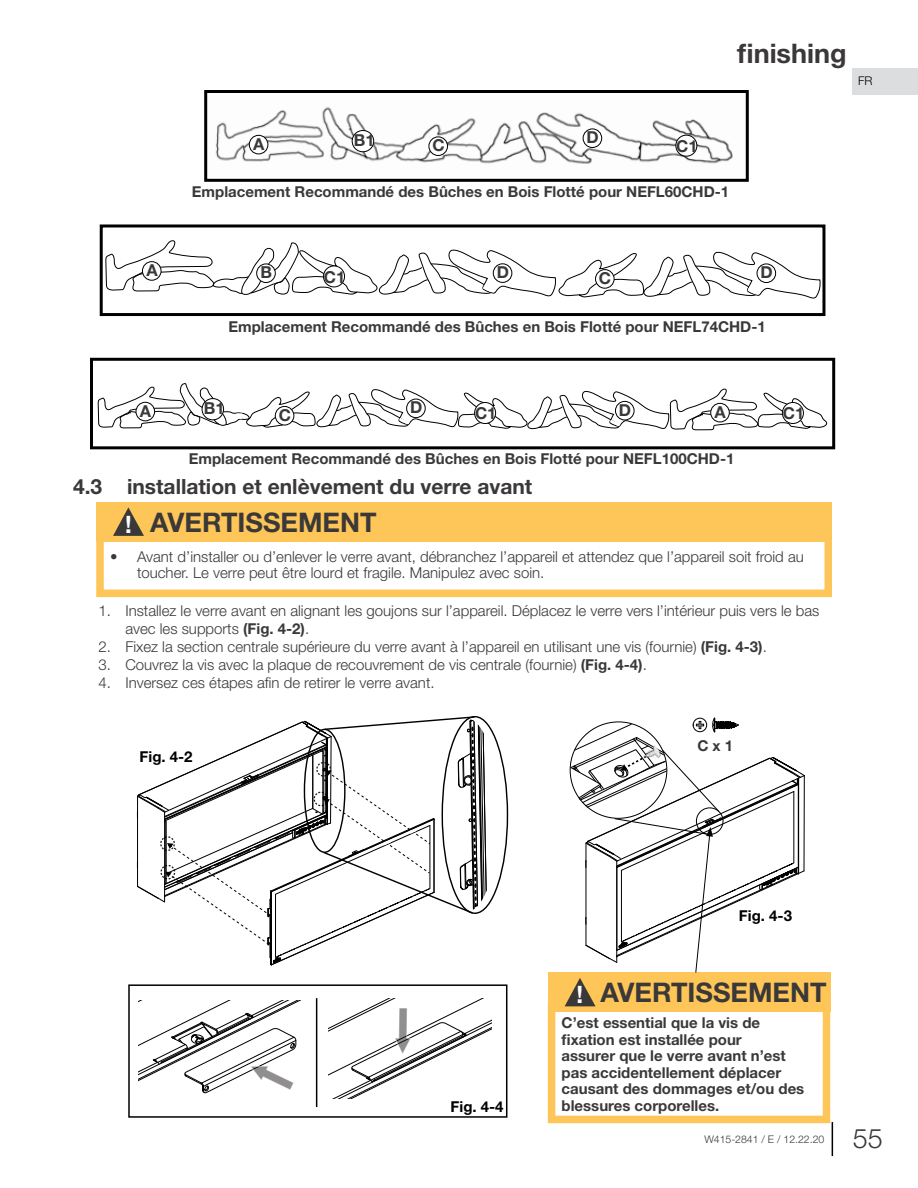
<style>
.page{position:relative;width:918px;height:1188px;background:#fff}
.page>*{position:absolute;margin:0;border:0;box-sizing:border-box;transform-origin:0 0}
.t1{font:700 27px "Helvetica Neue";color:#3b3838}
.t2{font:300 27px "Helvetica Neue";color:#3b3838}
.t3{font:700 21px "Helvetica Neue";color:#3b3838}
.t4{font:700 16.5px "Helvetica Neue";color:#3b3838}
.t5{font:300 15px/16.5px "Helvetica Neue";color:#3b3838}
.t6{font:700 15px/16.5px "Helvetica Neue";color:#3b3838}
.t7{font:700 15px "Helvetica Neue";color:#000}
.t8{font:300 12px "Helvetica Neue";color:#000}
.t9{font:300 10.5px "Helvetica Neue";color:#3b3838}
.s1{font-size:24px;color:#fff}
.s2{font-weight:700}
</style>
<div class="page">
<hr style="left:832px;top:1122px;width:1px;height:34px;background:#000">
<div style="left:853px;top:68px;width:65px;height:26px;background:#dcddde"></div>
<div style="left:128px;top:984px;width:379px;height:134px;border:2px solid #000"></div>
<div style="left:96px;top:531px;width:736px;height:66px;border:8px solid #fec558"></div>
<div style="left:96px;top:502px;width:736px;height:39px;background:#fec558"></div>
<svg style="left:113px;top:507px;width:31px;height:29px"></svg>
<div style="left:100px;top:224px;width:725px;height:92px;border:3px solid #000"></div>
<div style="left:90px;top:358px;width:745px;height:91px;border:3px solid #000"></div>
<svg style="left:105px;top:240px;width:716px;height:59px"></svg>
<svg style="left:98px;top:383px;width:729px;height:48px"></svg>
<div style="left:142px;top:262px;width:19px;height:18px;background:#fff;border-radius:50%"></div>
<div style="left:142px;top:261px;width:19px;height:20px;border:1px solid #000;border-radius:50%"></div>
<div style="left:136px;top:402px;width:19px;height:19px;background:#fff;border-radius:50%"></div>
<div style="left:136px;top:402px;width:19px;height:19px;border:1px solid #000;border-radius:50%"></div>
<div style="left:711px;top:403px;width:18px;height:19px;background:#fff;border-radius:50%"></div>
<div style="left:710px;top:403px;width:20px;height:19px;border:1px solid #000;border-radius:50%"></div>
<div style="left:257px;top:264px;width:18px;height:19px;background:#fff;border-radius:50%"></div>
<div style="left:256px;top:264px;width:20px;height:19px;border:1px solid #000;border-radius:50%"></div>
<div style="left:782px;top:402px;width:21px;height:22px;background:#fff;border-radius:50%"></div>
<div style="left:782px;top:402px;width:22px;height:22px;border:1px solid #000;border-radius:50%"></div>
<div style="left:475px;top:402px;width:21px;height:22px;background:#fff;border-radius:50%"></div>
<div style="left:474px;top:402px;width:22px;height:22px;border:1px solid #000;border-radius:50%"></div>
<div style="left:324px;top:266px;width:21px;height:21px;background:#fff;border-radius:50%"></div>
<div style="left:323px;top:266px;width:22px;height:21px;border:1px solid #000;border-radius:50%"></div>
<div style="left:596px;top:270px;width:18px;height:18px;background:#fff;border-radius:50%"></div>
<div style="left:595px;top:269px;width:19px;height:20px;border:1px solid #000;border-radius:50%"></div>
<div style="left:493px;top:264px;width:19px;height:18px;background:#fff;border-radius:50%"></div>
<div style="left:493px;top:263px;width:19px;height:20px;border:1px solid #000;border-radius:50%"></div>
<div style="left:757px;top:264px;width:19px;height:19px;background:#fff;border-radius:50%"></div>
<div style="left:757px;top:264px;width:19px;height:19px;border:1px solid #000;border-radius:50%"></div>
<div style="left:275px;top:406px;width:19px;height:19px;background:#fff;border-radius:50%"></div>
<div style="left:275px;top:406px;width:19px;height:19px;border:1px solid #000;border-radius:50%"></div>
<div style="left:407px;top:399px;width:18px;height:19px;background:#fff;border-radius:50%"></div>
<div style="left:406px;top:399px;width:20px;height:19px;border:1px solid #000;border-radius:50%"></div>
<div style="left:615px;top:401px;width:19px;height:19px;background:#fff;border-radius:50%"></div>
<div style="left:615px;top:401px;width:19px;height:19px;border:1px solid #000;border-radius:50%"></div>
<img style="left:215px;top:107px;width:518px;height:57px">
<div style="left:204px;top:90px;width:545px;height:92px;border:3px solid #000"></div>
<div style="left:249px;top:135px;width:19px;height:19px;background:#fff;border-radius:50%"></div>
<div style="left:249px;top:135px;width:19px;height:19px;border:1px solid #000;border-radius:50%"></div>
<div style="left:429px;top:137px;width:19px;height:18px;background:#fff;border-radius:50%"></div>
<div style="left:429px;top:137px;width:19px;height:19px;border:1px solid #000;border-radius:50%"></div>
<div style="left:676px;top:135px;width:21px;height:21px;background:#fff;border-radius:50%"></div>
<div style="left:675px;top:135px;width:22px;height:22px;border:1px solid #000;border-radius:50%"></div>
<div style="left:583px;top:129px;width:19px;height:19px;background:#fff;border-radius:50%"></div>
<div style="left:583px;top:129px;width:19px;height:19px;border:1px solid #000;border-radius:50%"></div>
<div style="left:352px;top:131px;width:22px;height:21px;background:#fff;border-radius:50%"></div>
<div style="left:352px;top:130px;width:22px;height:22px;border:1px solid #000;border-radius:50%"></div>
<div style="left:202px;top:399px;width:22px;height:21px;background:#fff;border-radius:50%"></div>
<div style="left:202px;top:398px;width:22px;height:22px;border:1px solid #000;border-radius:50%"></div>
<div style="left:548px;top:1002px;width:282px;height:121px;border:8px solid #fec558"></div>
<div style="left:548px;top:973px;width:282px;height:39px;background:#fec558"></div>
<svg style="left:137px;top:716px;width:351px;height:250px"></svg>
<svg style="left:139px;top:1001px;width:161px;height:93px"></svg>
<svg style="left:328px;top:999px;width:164px;height:100px"></svg>
<hr style="left:316px;top:998px;width:1px;height:109px;background:#000">
<svg style="left:565px;top:718px;width:240px;height:288px"></svg>
<p class="t4" style="left:146px;top:257px;width:13px">A</p>
<h1 class="t1" style="left:737px;top:33px;width:111px">finishing</h1>
<p class="t8" style="left:858px;top:71px;width:16px">FR</p>
<p class="t4" style="left:354px;top:127px;width:22px">B1</p>
<p class="t4" style="left:587px;top:124px;width:14px">D</p>
<p class="t4" style="left:253px;top:131px;width:13px">A</p>
<p class="t4" style="left:432px;top:132px;width:14px">C</p>
<p class="t4" style="left:676px;top:133px;width:23px">C1</p>
<p class="t6" style="left:192px;top:183px;width:539px">Emplacement Recommandé des Bûches en Bois Flotté pour NEFL60CHD-1</p>
<p class="t4" style="left:260px;top:259px;width:13px">B</p>
<p class="t4" style="left:324px;top:264px;width:23px">C1</p>
<p class="t4" style="left:497px;top:259px;width:14px">D</p>
<p class="t4" style="left:599px;top:265px;width:14px">C</p>
<p class="t4" style="left:760px;top:259px;width:14px">D</p>
<p class="t6" style="left:228px;top:319px;width:539px">Emplacement Recommandé des Bûches en Bois Flotté pour NEFL74CHD-1</p>
<p class="t4" style="left:410px;top:395px;width:14px">D</p>
<p class="t4" style="left:619px;top:397px;width:14px">D</p>
<p class="t4" style="left:204px;top:395px;width:22px">B1</p>
<p class="t4" style="left:140px;top:398px;width:13px">A</p>
<p class="t4" style="left:715px;top:399px;width:13px">A</p>
<p class="t4" style="left:475px;top:400px;width:23px">C1</p>
<p class="t4" style="left:783px;top:400px;width:23px">C1</p>
<p class="t4" style="left:279px;top:402px;width:14px">C</p>
<p class="t6" style="left:189px;top:451px;width:547px">Emplacement Recommandé des Bûches en Bois Flotté pour NEFL100CHD-1</p>
<h2 class="t3" style="left:73px;top:470px;width:461px">4.3 installation et enlèvement du verre avant</h2>
<h1 class="t1" style="left:125px;top:501px;width:253px"><span class="s1">!</span> AVERTISSEMENT</h1>
<p class="t5" style="left:137px;top:548px;width:668px;text-indent:-27px">• Avant d’installer ou d’enlever le verre avant, débranchez l’appareil et attendez que l’appareil soit froid au toucher. Le verre peut être lourd et fragile. Manipulez avec soin.</p>
<p class="t5" style="left:125px;top:601px;width:696px;line-height:18px;text-indent:-27px">1. Installez le verre avant en alignant les goujons sur l’appareil. Déplacez le verre vers l’intérieur puis vers le bas avec les supports <span class="s2">(Fig. 4-2)</span>.</p>
<p class="t5" style="left:98px;top:638px;width:670px">2. Fixez la section centrale supérieure du verre avant à l’appareil en utilisant une vis (fournie) <span class="s2">(Fig. 4-3)</span>.</p>
<p class="t5" style="left:98px;top:656px;width:550px">3. Couvrez la vis avec la plaque de recouvrement de vis centrale (fournie) <span class="s2">(Fig. 4-4)</span>.</p>
<p class="t5" style="left:98px;top:674px;width:338px">4. Inversez ces étapes afin de retirer le verre avant.</p>
<p class="t7" style="left:140px;top:745px;width:55px">Fig. 4-2</p>
<p class="t6" style="left:697px;top:738px;width:37px">C x 1</p>
<p class="t7" style="left:451px;top:1095px;width:55px">Fig. 4-4</p>
<p class="t7" style="left:739px;top:904px;width:55px">Fig. 4-3</p>
<h1 class="t1" style="left:577px;top:972px;width:252px"><span class="s1">!</span> AVERTISSEMENT</h1>
<p class="t6" style="left:562px;top:1015px;width:244px">C’est essential que la vis de fixation est installée pour<br>assurer que le verre avant n’est pas accidentellement déplacer causant des dommages et/ou des blessures corporelles.</p>
<p class="t9" style="left:704px;top:1131px;width:122px">W415-2841 / E / 12.22.20</p>
<h1 class="t2" style="left:853px;top:1116px;width:32px">55</h1>
</div>
